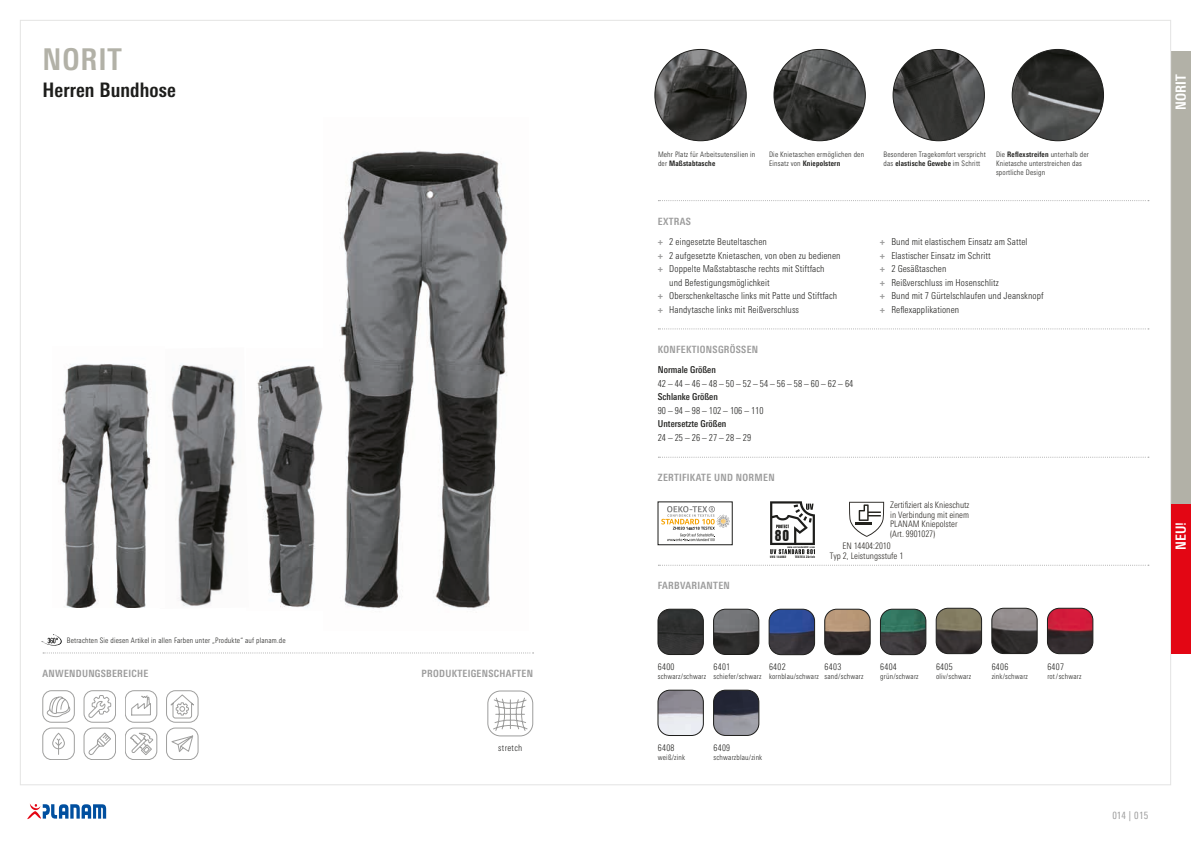
<style>
.page{position:relative;width:1191px;height:842px;background:#fff}
.page>*{position:absolute;margin:0;border:0;box-sizing:border-box;transform-origin:0 0}
.t1{font:700 condensed 30px "Univers Next Pro";letter-spacing:.03em;color:#b2b1a7}
.t2{font:700 condensed 20px "Univers Next Pro";letter-spacing:.005em;color:#1d1d1b}
.t3{font:700 condensed 14px "Univers Next Pro";letter-spacing:.005em;color:#fff}
.t4{font:13.8px "Swiss 921 BT Regular A";color:#1d1d1b}
.t5{font:700 condensed 10px "Univers Next Pro";letter-spacing:.03em;color:#9d9d9d}
.t6{font:condensed 10px "Univers Next Pro";letter-spacing:.025em;color:#9d9d9d}
.t7{font:300 condensed 9.6px "Univers Next Pro";color:#1d1d1b}
.t8{font:300 condensed 9.5px/13.5px "Univers Next Pro";letter-spacing:.01em;color:#1d1d1b}
.t9{font:500 condensed 9.5px "Univers Next Pro";color:#1d1d1b}
.t10{font:300 condensed 9px "Univers Next Pro";letter-spacing:.035em;color:#1d1d1b}
.t11{font:300 condensed 8.9px/9.5px "Univers Next Pro";color:#26231f;text-align:center}
.t12{font:300 condensed 7.5px/9px "Univers Next Pro";letter-spacing:.025em;color:#1d1d1b}
.t13{font:2.9px "Swiss 921 BT Regular A";letter-spacing:.1em;color:#1d1d1b}
.t14{font:2.9px "Swiss 921 BT Regular A";letter-spacing:.07em;color:#1d1d1b}
.t15{font:2.2px "Swiss 921 BT Regular A";letter-spacing:.1em;color:#1d1d1b}
.s1{font-weight:700}
.s2{font-weight:700;color:#9d9d9d}
</style>
<div class="page">
<img style="left:257px;top:365px;width:66px;height:242px">
<img style="left:171px;top:364px;width:65px;height:242px">
<img style="left:59px;top:364px;width:92px;height:244px">
<img style="left:340px;top:151px;width:168px;height:458px">
<img style="left:655px;top:49px;width:91px;height:92px;border-radius:46px">
<img style="left:1012px;top:49px;width:91px;height:92px;border-radius:46px">
<img style="left:774px;top:49px;width:91px;height:92px;border-radius:46px">
<img style="left:893px;top:49px;width:91px;height:92px;border-radius:46px">
<svg style="left:770px;top:501px;width:45px;height:53px"></svg>
<svg style="left:487px;top:691px;width:46px;height:46px"></svg>
<img style="left:658px;top:609px;width:45px;height:45px">
<div style="left:658px;top:609px;width:45px;height:46px;border:1px solid #1d1d1b;border-radius:12px"></div>
<img style="left:880px;top:609px;width:46px;height:46px">
<div style="left:880px;top:609px;width:46px;height:46px;border:1px solid #1d1d1b;border-radius:12px"></div>
<img style="left:713px;top:609px;width:46px;height:45px">
<div style="left:713px;top:609px;width:46px;height:46px;border:1px solid #1d1d1b;border-radius:12px"></div>
<img style="left:936px;top:608px;width:45px;height:46px">
<div style="left:936px;top:608px;width:45px;height:46px;border:1px solid #1d1d1b;border-radius:12px"></div>
<img style="left:769px;top:609px;width:45px;height:46px">
<div style="left:769px;top:609px;width:45px;height:46px;border:1px solid #1d1d1b;border-radius:12px"></div>
<img style="left:991px;top:608px;width:46px;height:45px">
<div style="left:991px;top:608px;width:46px;height:46px;border:1px solid #1d1d1b;border-radius:12px"></div>
<img style="left:824px;top:609px;width:46px;height:46px">
<div style="left:824px;top:609px;width:46px;height:46px;border:1px solid #1d1d1b;border-radius:12px"></div>
<img style="left:1047px;top:608px;width:45px;height:46px">
<div style="left:1047px;top:608px;width:46px;height:46px;border:1px solid #1d1d1b;border-radius:12px"></div>
<svg style="left:661px;top:506px;width:69px;height:36px"></svg>
<div style="left:658px;top:502px;width:74px;height:43px;border:1px solid #1d1d1b"></div>
<svg style="left:47px;top:696px;width:24px;height:21px"></svg>
<div style="left:43px;top:690px;width:32px;height:32px;border:1px solid #9f9f9e;border-radius:9px"></div>
<div style="left:84px;top:690px;width:32px;height:32px;border:1px solid #9f9f9e;border-radius:9px"></div>
<svg style="left:88px;top:695px;width:23px;height:23px"></svg>
<div style="left:125px;top:690px;width:32px;height:32px;border:1px solid #9f9f9e;border-radius:9px"></div>
<svg style="left:131px;top:696px;width:20px;height:19px"></svg>
<div style="left:166px;top:690px;width:32px;height:32px;border:1px solid #9f9f9e;border-radius:9px"></div>
<svg style="left:170px;top:694px;width:24px;height:24px"></svg>
<div style="left:43px;top:728px;width:32px;height:32px;border:1px solid #9f9f9e;border-radius:9px"></div>
<div style="left:52px;top:733px;width:13px;height:16px;border:1px solid #9f9f9e;border-radius:6px"></div>
<svg style="left:55px;top:738px;width:7px;height:17px"></svg>
<div style="left:125px;top:728px;width:32px;height:32px;border:1px solid #9f9f9e;border-radius:9px"></div>
<svg style="left:130px;top:733px;width:24px;height:22px"></svg>
<div style="left:84px;top:728px;width:32px;height:32px;border:1px solid #9f9f9e;border-radius:9px"></div>
<svg style="left:89px;top:732px;width:22px;height:23px"></svg>
<div style="left:166px;top:728px;width:32px;height:32px;border:1px solid #9f9f9e;border-radius:9px"></div>
<svg style="left:171px;top:733px;width:26px;height:20px"></svg>
<img style="left:658px;top:690px;width:45px;height:45px">
<div style="left:658px;top:690px;width:45px;height:46px;border:1px solid #1d1d1b;border-radius:12px"></div>
<img style="left:713px;top:690px;width:46px;height:45px">
<div style="left:713px;top:690px;width:46px;height:45px;border:1px solid #1d1d1b;border-radius:12px"></div>
<svg style="left:658px;top:200px;width:491px;height:1px"></svg>
<svg style="left:658px;top:328px;width:491px;height:1px"></svg>
<svg style="left:658px;top:457px;width:491px;height:1px"></svg>
<svg style="left:42px;top:634px;width:20px;height:12px"></svg>
<svg style="left:43px;top:652px;width:490px;height:1px"></svg>
<svg style="left:658px;top:565px;width:491px;height:1px"></svg>
<svg style="left:849px;top:502px;width:35px;height:35px"></svg>
<div style="left:1171px;top:51px;width:20px;height:454px;background:#b2b1a7"></div>
<svg style="left:27px;top:804px;width:79px;height:15px"></svg>
<div style="left:1171px;top:505px;width:20px;height:149px;background:#e30614"></div>
<h1 class="t1" style="left:43px;top:41px;width:81px">NORIT</h1>
<h2 class="t2" style="left:43px;top:78px;width:135px">Herren Bundhose</h2>
<p class="t12" style="left:67px;top:636px;width:220px">Betrachten Sie diesen Artikel in allen Farben unter „Produkte“ auf planam.de</p>
<p class="t5" style="left:43px;top:668px;width:107px">ANWENDUNGSBEREICHE</p>
<p class="t5" style="left:421px;top:668px;width:113px">PRODUKTEIGENSCHAFTEN</p>
<p class="t10" style="left:498px;top:743px;width:25px">stretch</p>
<p class="t7" style="left:498px;top:746px;width:25px">stretch</p>
<p class="t12" style="left:658px;top:150px;width:99px">Mehr Platz für Arbeitsutensilien in der <span class="s1">Maßstabtasche</span></p>
<p class="t12" style="left:769px;top:150px;width:97px">Die Knietaschen ermöglichen den<br>Einsatz von <span class="s1">Kniepolstern</span></p>
<p class="t12" style="left:996px;top:150px;width:94px">Die <span class="s1">Reflexstreifen</span> unterhalb der<br>Knietasche unterstreichen das sportliche Design</p>
<p class="t12" style="left:883px;top:150px;width:104px">Besonderen Tragekomfort verspricht das <span class="s1">elastische Gewebe</span> im Schritt</p>
<p class="t5" style="left:658px;top:215px;width:34px">EXTRAS</p>
<p class="t8" style="left:658px;top:235px;width:111px"><span class="s2">+</span> 2 eingesetzte Beuteltaschen</p>
<p class="t8" style="left:658px;top:248px;width:184px"><span class="s2">+</span> 2 aufgesetzte Knietaschen, von oben zu bedienen</p>
<p class="t8" style="left:658px;top:262px;width:168px"><span class="s2">+</span> Doppelte Maßstabtasche rechts mit Stiftfach</p>
<p class="t8" style="left:669px;top:275px;width:102px">und Befestigungsmöglichkeit</p>
<p class="t8" style="left:658px;top:289px;width:181px"><span class="s2">+</span> Oberschenkeltasche links mit Patte und Stiftfach</p>
<p class="t8" style="left:658px;top:302px;width:143px"><span class="s2">+</span> Handytasche links mit Reißverschluss</p>
<p class="t5" style="left:658px;top:344px;width:102px">KONFEKTIONSGRÖSSEN</p>
<p class="t9" style="left:658px;top:364px;width:59px">Normale Größen</p>
<p class="t8" style="left:658px;top:377px;width:197px">42 – 44 – 46 – 48 – 50 – 52 – 54 – 56 – 58 – 60 – 62 – 64</p>
<p class="t9" style="left:658px;top:391px;width:62px">Schlanke Größen</p>
<p class="t8" style="left:658px;top:404px;width:107px">90 – 94 – 98 – 102 – 106 – 110</p>
<p class="t9" style="left:658px;top:418px;width:70px">Untersetzte Größen</p>
<p class="t8" style="left:658px;top:431px;width:95px">24 – 25 – 26 – 27 – 28 – 29</p>
<p class="t5" style="left:658px;top:472px;width:118px">ZERTIFIKATE UND NORMEN</p>
<p class="t8" style="left:880px;top:235px;width:165px"><span class="s2">+</span> Bund mit elastischem Einsatz am Sattel<br><span class="s2">+</span> Elastischer Einsatz im Schritt<br><span class="s2">+</span> 2 Gesäßtaschen<br><span class="s2">+</span> Reißverschluss im Hosenschlitz<br><span class="s2">+</span> Bund mit 7 Gürtelschlaufen und Jeansknopf <span class="s2">+</span> Reflexapplikationen</p>
<p class="t5" style="left:658px;top:580px;width:73px">FARBVARIANTEN</p>
<h3 class="t4" style="left:775px;top:527px;width:16px">80</h3>
<p class="t15" style="left:787px;top:545px;width:29px">www.uvstandard801.com</p>
<p class="t14" style="left:770px;top:555px;width:17px">UVS 144082</p>
<p class="t13" style="left:795px;top:555px;width:21px">TESTEX Zürich</p>
<p class="t11" style="left:890px;top:500px;width:81px;text-align:left">Zertifiziert als Knieschutz in Verbindung mit einem<br>PLANAM Kniepolster (Art. 9901027)</p>
<p class="t11" style="left:829px;top:540px;width:75px;line-height:10.7px">EN 14404:2010<br>Typ 2, Leistungsstufe 1</p>
<h3 class="t3" style="left:1172px;top:110px;width:37px;rotate:-90deg">NORIT</h3>
<h3 class="t3" style="left:1172px;top:550px;width:30px;rotate:-90deg">NEU!</h3>
<p class="t10" style="left:658px;top:662px;width:18px">6400</p>
<p class="t12" style="left:658px;top:672px;width:50px">schwarz/schwarz</p>
<p class="t10" style="left:713px;top:662px;width:18px">6401</p>
<p class="t12" style="left:713px;top:672px;width:49px">schiefer/schwarz</p>
<p class="t10" style="left:769px;top:662px;width:18px">6402</p>
<p class="t12" style="left:769px;top:672px;width:51px">kornblau/schwarz</p>
<p class="t10" style="left:824px;top:662px;width:18px">6403</p>
<p class="t12" style="left:824px;top:672px;width:40px">sand/schwarz</p>
<p class="t10" style="left:880px;top:662px;width:18px">6404</p>
<p class="t12" style="left:880px;top:672px;width:40px">grün/schwarz</p>
<p class="t10" style="left:936px;top:662px;width:18px">6405</p>
<p class="t12" style="left:936px;top:672px;width:37px">oliv/schwarz</p>
<p class="t10" style="left:991px;top:662px;width:18px">6406</p>
<p class="t12" style="left:991px;top:672px;width:38px">zink/schwarz</p>
<p class="t10" style="left:1047px;top:662px;width:18px">6407</p>
<p class="t12" style="left:1047px;top:672px;width:36px">rot/schwarz</p>
<p class="t10" style="left:658px;top:743px;width:18px">6408</p>
<p class="t12" style="left:658px;top:753px;width:29px">weiß/zink</p>
<p class="t10" style="left:713px;top:743px;width:18px">6409</p>
<p class="t12" style="left:713px;top:753px;width:50px">schwarzblau/zink</p>
<p class="t6" style="left:1112px;top:809px;width:38px">014 | 015</p>
</div>
